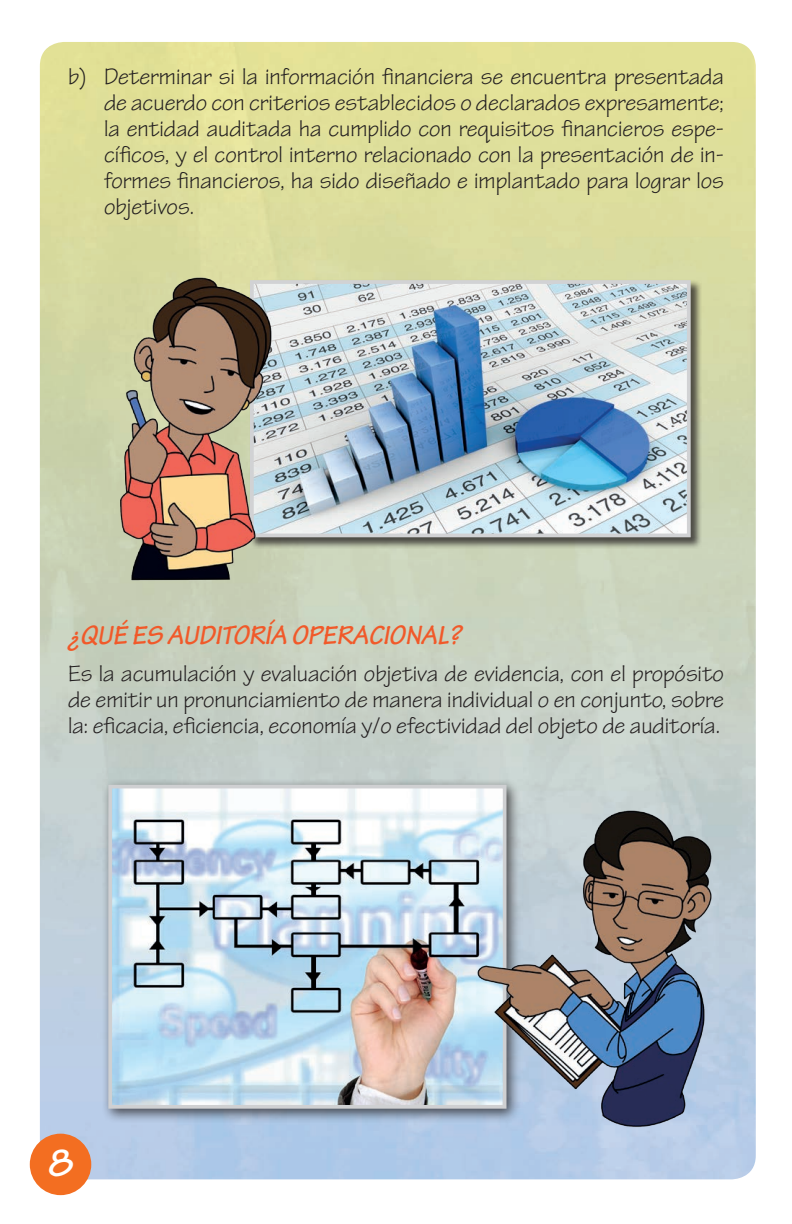
<style>
.page{position:relative;width:792px;height:1224px;background:#fff}
.page>*{position:absolute;margin:0;border:0;box-sizing:border-box;transform-origin:0 0}
.t1{font:700 40px "Tekton Pro";color:#fff}
.t2{font:italic 700 28px "Tekton Pro";color:#f15929}
.t3{font:24px/26px "Tekton Pro";color:#231f20;text-align:justify}
</style>
<div class="page">
<img style="left:40px;top:42px;width:716px;height:1137px">
<div style="left:30px;top:1134px;width:61px;height:61px;background:#f36e21;border-radius:50%"></div>
<div style="left:101px;top:778px;width:420px;height:345px;background:#231f20;opacity:.75"></div>
<img style="left:113px;top:790px;width:389px;height:314px">
<div style="left:108px;top:785px;width:399px;height:324px;border:4px solid #cfd0d2"></div>
<div style="left:249px;top:280px;width:453px;height:269px;background:#231f20;opacity:.75"></div>
<img style="left:281px;top:285px;width:405px;height:247px">
<div style="left:250px;top:280px;width:441px;height:257px;border:4px solid #d1d2d4"></div>
<img style="left:113px;top:271px;width:168px;height:313px">
<img style="left:475px;top:808px;width:238px;height:322px">
<p class="t3" style="left:104px;top:64px;width:622px;text-indent:-36px">b) Determinar si la información financiera se encuentra presentada de acuerdo con criterios establecidos o declarados expresamente; la entidad auditada ha cumplido con requisitos financieros espe&shy;cíficos, y el control interno relacionado con la presentación de in&shy;formes financieros, ha sido diseñado e implantado para lograr los objetivos.</p>
<p class="t2" style="left:68px;top:619px;width:394px">¿QUÉ ES AUDITORÍA OPERACIONAL?</p>
<p class="t3" style="left:68px;top:661px;width:658px">Es la acumulación y evaluación objetiva de evidencia, con el propósito de emitir un pronunciamiento de manera individual o en conjunto, sobre la: eficacia, eficiencia, economía y/o efectividad del objeto de auditoría.</p>
<h1 class="t1" style="left:48px;top:1140px;width:28px">8</h1>
</div>
